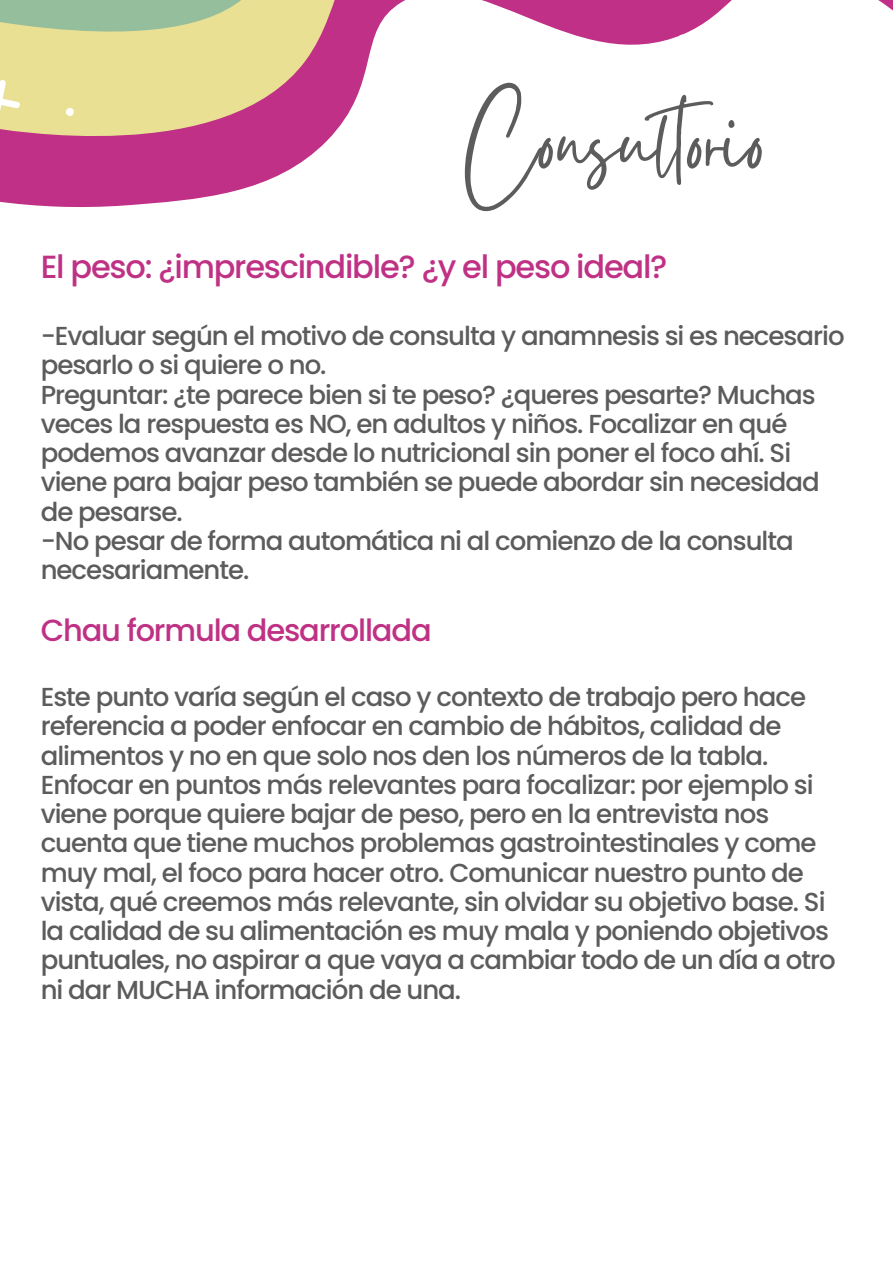
<style>
.page{position:relative;width:893px;height:1264px;background:#fff}
.page>*{position:absolute;margin:0;border:0;box-sizing:border-box;transform-origin:0 0}
.t1{font:106.35px "Gistesy";color:#5b5c5b}
.t2{font:500 31.95px "Poppins";letter-spacing:-.04em;color:#bf3184}
.t3{font:500 30.45px "Poppins";letter-spacing:-.04em;color:#bf3184}
.t4{font:500 25.95px/29.2px "Poppins";letter-spacing:-.04em;color:#5b5c5b}
</style>
<div class="page">
<svg style="left:0;top:0;width:892px;height:207px"></svg>
<h1 class="t1" style="left:466px;top:67px;width:301px">Consultorio</h1>
<p class="t2" style="left:41px;top:244px;width:628px">El peso: ¿imprescindible? ¿y el peso ideal?</p>
<p class="t4" style="left:41px;top:321px;width:805px">-Evaluar según el motivo de consulta y anamnesis si es necesario pesarlo o si quiere o no.<br>Preguntar: ¿te parece bien si te peso? ¿queres pesarte? Muchas veces la respuesta es NO, en adultos y niños. Focalizar en qué podemos avanzar desde lo nutricional sin poner el foco ahí. Si viene para bajar peso también se puede abordar sin necesidad de pesarse.<br>-No pesar de forma automática ni al comienzo de la consulta necesariamente.</p>
<p class="t3" style="left:41px;top:609px;width:392px">Chau formula desarrollada</p>
<p class="t4" style="left:41px;top:682px;width:796px">Este punto varía según el caso y contexto de trabajo pero hace referencia a poder enfocar en cambio de hábitos, calidad de alimentos y no en que solo nos den los números de la tabla.<br>Enfocar en puntos más relevantes para focalizar: por ejemplo si viene porque quiere bajar de peso, pero en la entrevista nos cuenta que tiene muchos problemas gastrointestinales y come muy mal, el foco para hacer otro. Comunicar nuestro punto de vista, qué creemos más relevante, sin olvidar su objetivo base. Si la calidad de su alimentación es muy mala y poniendo objetivos puntuales, no aspirar a que vaya a cambiar todo de un día a otro ni dar MUCHA información de una.</p>
</div>
